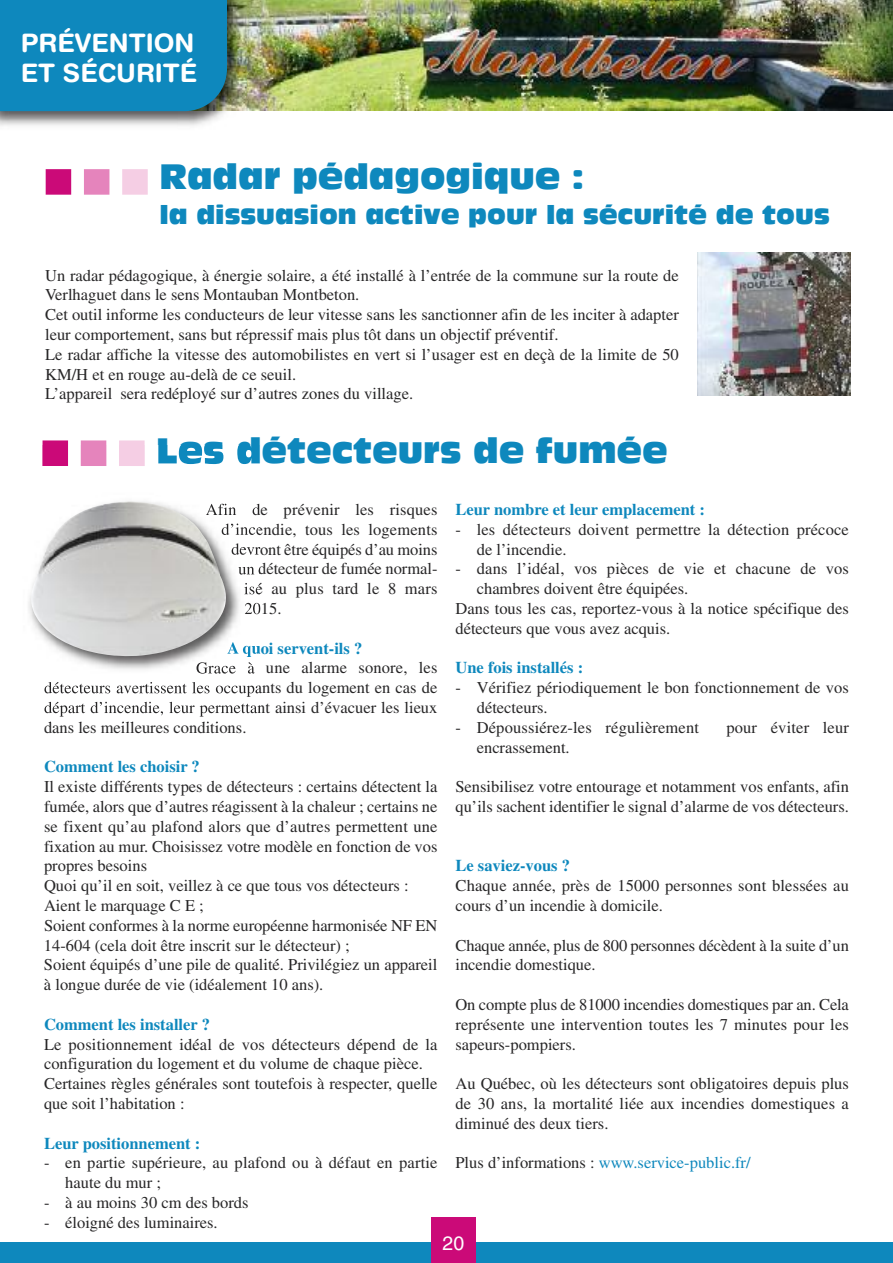
<style>
.page{position:relative;width:893px;height:1263px;background:#fff}
.page>*{position:absolute;margin:0;border:0;box-sizing:border-box;transform-origin:0 0}
.t1{font:34.5px "Antique Olive Compact";color:#0e88bd;scale:.96 1}
.t2{font:25.5px "Antique Olive Compact";color:#0e88bd;scale:.96 1}
.t3{font:700 25.5px/30.6px "Helvetica Rounded";color:#fff}
.t4{font:19.5px "Helvetica";color:#fff}
.t5{font:16.5px/19.8px "Times";color:#272627}
.t6{font:700 16.5px "Times";color:#0e88bd}
.t7{font:16.5px "Times";color:#0e88bd}
.s1{color:#272627}
</style>
<div class="page">
<img style="left:247px;top:0;width:646px;height:111px">
<div style="left:0;top:1242px;width:893px;height:21px;background:#0e88bd"></div>
<img style="left:0;top:111px;width:225px;height:15px">
<img style="left:227px;top:0;width:20px;height:111px">
<div style="left:0;top:0;width:227px;height:111px;background:#0e88bd"></div>
<div style="left:431px;top:1217px;width:45px;height:46px;background:#cb0a78"></div>
<div style="left:46px;top:169px;width:25px;height:26px;background:#cb0a78"></div>
<div style="left:84px;top:169px;width:25px;height:26px;background:#e584bc"></div>
<div style="left:122px;top:169px;width:26px;height:26px;background:#f5cee4"></div>
<img style="left:697px;top:253px;width:153px;height:143px">
<div style="left:43px;top:440px;width:25px;height:26px;background:#cb0a78"></div>
<div style="left:81px;top:440px;width:25px;height:26px;background:#e584bc"></div>
<div style="left:119px;top:440px;width:26px;height:26px;background:#f5cee4"></div>
<img style="left:28px;top:445px;width:231px;height:277px">
<img style="left:226px;top:504px;width:33px;height:14px">
<img style="left:226px;top:523px;width:33px;height:14px">
<img style="left:232px;top:543px;width:27px;height:12px">
<img style="left:238px;top:565px;width:21px;height:10px">
<img style="left:244px;top:583px;width:15px;height:13px">
<img style="left:245px;top:603px;width:14px;height:11px">
<img style="left:227px;top:642px;width:32px;height:15px">
<img style="left:197px;top:662px;width:59px;height:12px">
<img style="left:44px;top:682px;width:79px;height:11px">
<img style="left:44px;top:702px;width:68px;height:15px">
<img style="left:46px;top:721px;width:74px;height:1px">
<img style="left:43px;top:445px;width:25px;height:21px">
<img style="left:81px;top:445px;width:25px;height:21px">
<img style="left:119px;top:445px;width:26px;height:21px">
<img style="left:155px;top:445px;width:104px;height:50px">
<img style="left:158px;top:445px;width:101px;height:19px">
<img style="left:31px;top:502px;width:195px;height:154px">
<h2 class="t3" style="left:21px;top:30px;width:178px">PRÉVENTION<br>ET SÉCURITÉ</h2>
<h1 class="t1" style="left:159px;top:163px;width:444px">Radar pédagogique :</h1>
<h2 class="t2" style="left:159px;top:205px;width:700px">la dissuasion active pour la sécurité de tous</h2>
<p class="t5" style="left:45px;top:267px;width:635px">Un radar pédagogique, à énergie solaire, a été installé à l’entrée de la commune sur la route de Verlhaguet dans le sens Montauban Montbeton.<br>Cet outil informe les conducteurs de leur vitesse sans les sanctionner afin de les inciter à adapter leur comportement, sans but répressif mais plus tôt dans un objectif préventif.<br>Le radar affiche la vitesse des automobilistes en vert si l’usager est en deçà de la limite de 50<br>KM/H et en rouge au-delà de ce seuil.<br>L’appareil sera redéployé sur d’autres zones du village.</p>
<h1 class="t1" style="left:156px;top:438px;width:534px">Les détecteurs de fumée</h1>
<p class="t5" style="left:206px;top:501px;width:233px">Afin de prévenir les risques</p>
<p class="t5" style="left:221px;top:521px;width:218px">d’incendie, tous les logements</p>
<p class="t5" style="left:231px;top:541px;width:208px">devront être équipés d’au moins</p>
<p class="t5" style="left:238px;top:561px;width:201px">un détecteur de fumée normal-</p>
<p class="t5" style="left:244px;top:580px;width:195px">isé au plus tard le 8 mars</p>
<p class="t5" style="left:244px;top:600px;width:39px">2015.</p>
<p class="t6" style="left:227px;top:642px;width:137px">A quoi servent-ils ?</p>
<p class="t5" style="left:196px;top:660px;width:243px">Grace à une alarme sonore, les</p>
<p class="t5" style="left:44px;top:719px;width:204px">dans les meilleures conditions.</p>
<p class="t6" style="left:44px;top:761px;width:157px">Comment les choisir ?</p>
<p class="t5" style="left:44px;top:778px;width:395px">Il existe différents types de détecteurs : certains détectent la fumée, alors que d’autres réagissent à la chaleur ; certains ne se fixent qu’au plafond alors que d’autres permettent une fixation au mur. Choisissez votre modèle en fonction de vos propres besoins<br>Quoi qu’il en soit, veillez à ce que tous vos détecteurs :<br>Aient le marquage C E ;<br>Soient conformes à la norme européenne harmonisée NF EN 14-604 (cela doit être inscrit sur le détecteur) ;<br>Soient équipés d’une pile de qualité. Privilégiez un appareil à longue durée de vie (idéalement 10 ans).</p>
<p class="t6" style="left:44px;top:1019px;width:167px">Comment les installer ?</p>
<p class="t5" style="left:44px;top:1036px;width:395px">Le positionnement idéal de vos détecteurs dépend de la configuration du logement et du volume de chaque pièce.<br>Certaines règles générales sont toutefois à respecter, quelle que soit l’habitation :</p>
<p class="t6" style="left:44px;top:1137px;width:158px">Leur positionnement :</p>
<p class="t5" style="left:65px;top:1155px;width:374px;text-indent:-21px">- en partie supérieure, au plafond ou à défaut en partie haute du mur ;</p>
<p class="t5" style="left:44px;top:1194px;width:206px">- à au moins 30 cm des bords</p>
<p class="t5" style="left:44px;top:1214px;width:175px">- éloigné des luminaires.</p>
<p class="t6" style="left:455px;top:504px;width:251px">Leur nombre et leur emplacement :</p>
<p class="t5" style="left:477px;top:521px;width:374px;text-indent:-21px">- les détecteurs doivent permettre la détection précoce de l’incendie.</p>
<p class="t5" style="left:455px;top:561px;width:395px">- dans l’idéal, vos pièces de vie et chacune de vos</p>
<p class="t5" style="left:477px;top:580px;width:213px">chambres doivent être équipées.</p>
<p class="t5" style="left:455px;top:600px;width:395px">Dans tous les cas, reportez-vous à la notice spécifique des</p>
<p class="t5" style="left:455px;top:620px;width:216px">détecteurs que vous avez acquis.</p>
<p class="t6" style="left:455px;top:662px;width:129px">Une fois installés :</p>
<p class="t5" style="left:477px;top:679px;width:374px;text-indent:-21px">- Vérifiez périodiquement le bon fonctionnement de vos détecteurs.</p>
<p class="t5" style="left:455px;top:719px;width:245px">- Dépoussiérez-les régulièrement</p>
<p class="t5" style="left:726px;top:719px;width:124px">pour éviter leur</p>
<p class="t5" style="left:477px;top:739px;width:94px">encrassement.</p>
<p class="t5" style="left:455px;top:778px;width:395px">Sensibilisez votre entourage et notamment vos enfants, afin qu’ils sachent identifier le signal d’alarme de vos détecteurs.</p>
<p class="t6" style="left:455px;top:860px;width:116px">Le saviez-vous ?</p>
<p class="t5" style="left:455px;top:877px;width:395px">Chaque année, près de 15000 personnes sont blessées au cours d’un incendie à domicile.</p>
<p class="t5" style="left:455px;top:937px;width:395px">Chaque année, plus de 800 personnes décèdent à la suite d’un incendie domestique.</p>
<p class="t5" style="left:455px;top:996px;width:395px;text-align:justify">On compte plus de 81000 incendies domestiques par an. Cela représente une intervention toutes les 7 minutes pour les sapeurs-pompiers.</p>
<p class="t5" style="left:455px;top:1075px;width:395px;text-align:justify">Au Québec, où les détecteurs sont obligatoires depuis plus de 30 ans, la mortalité liée aux incendies domestiques a diminué des deux tiers.</p>
<p class="t7" style="left:455px;top:1157px;width:297px"><span class="s1">Plus d’informations :</span> www.service-public.fr/</p>
<p class="t4" style="left:443px;top:1236px;width:23px">20</p>
</div>
